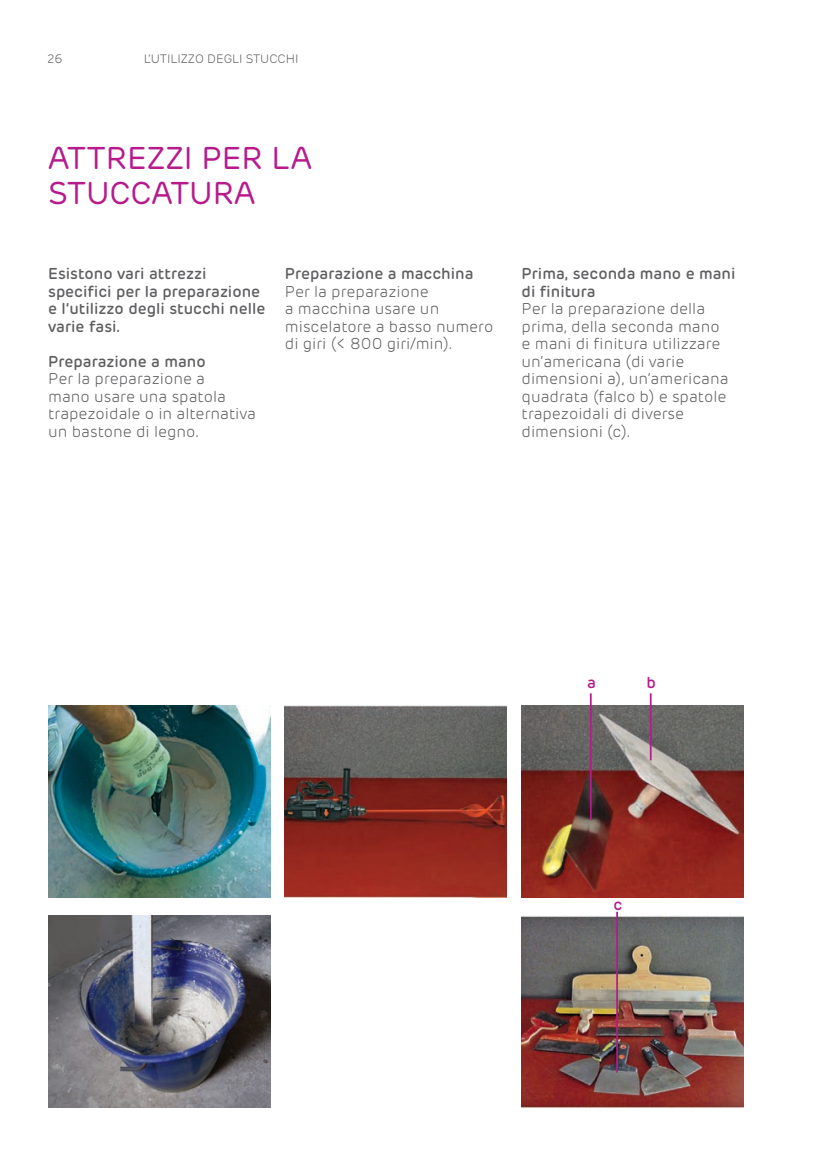
<style>
.page{position:relative;width:820px;height:1167px;background:#fff}
.page>*{position:absolute;margin:0;border:0;box-sizing:border-box;transform-origin:0 0}
.t1{font:31.5px/35px "Rubrik";color:#b61a8b}
.t2{font:300 15.75px/17.5px "Rubrik";color:#5f5f62}
.t3{font:500 15.75px/17.5px "Rubrik";color:#5f5f62}
.t4{font:500 15.75px "Rubrik";color:#b61a8b}
.t5{font:300 12.25px "Rubrik";color:#5f5f62}
</style>
<div class="page">
<img style="left:48px;top:705px;width:222px;height:192px">
<img style="left:48px;top:915px;width:222px;height:192px">
<img style="left:285px;top:705px;width:221px;height:192px">
<img style="left:521px;top:915px;width:222px;height:192px">
<img style="left:521px;top:705px;width:222px;height:192px">
<hr style="left:589px;top:693px;width:2px;height:127px;background:#b61a8b">
<hr style="left:649px;top:693px;width:2px;height:67px;background:#b61a8b">
<hr style="left:616px;top:912px;width:1px;height:160px;background:#b61a8b">
<p class="t5" style="left:47px;top:52px;width:17px">26</p>
<p class="t5" style="left:144px;top:52px;width:156px">L’UTILIZZO DEGLI STUCCHI</p>
<h1 class="t1" style="left:48px;top:141px;width:265px">ATTREZZI PER LA<br>STUCCATURA</h1>
<p class="t3" style="left:48px;top:265px;width:218px">Esistono vari attrezzi specifici per la preparazione e l’utilizzo degli stucchi nelle varie fasi.</p>
<p class="t3" style="left:285px;top:265px;width:190px">Preparazione a macchina</p>
<p class="t2" style="left:285px;top:283px;width:210px">Per la preparazione<br>a macchina usare un miscelatore a basso numero di giri (&lt; 800 giri/min).</p>
<p class="t3" style="left:48px;top:353px;width:159px">Preparazione a mano</p>
<p class="t2" style="left:48px;top:370px;width:209px">Per la preparazione a<br>mano usare una spatola trapezoidale o in alternativa un bastone di legno.</p>
<p class="t3" style="left:521px;top:265px;width:215px">Prima, seconda mano e mani di finitura</p>
<p class="t2" style="left:521px;top:300px;width:208px">Per la preparazione della prima, della seconda mano e mani di finitura utilizzare un’americana (di varie dimensioni a), un’americana quadrata (falco b) e spatole trapezoidali di diverse dimensioni (c).</p>
<p class="t4" style="left:587px;top:672px;width:10px">a</p>
<p class="t4" style="left:646px;top:672px;width:11px">b</p>
<p class="t4" style="left:613px;top:894px;width:10px">c</p>
</div>
